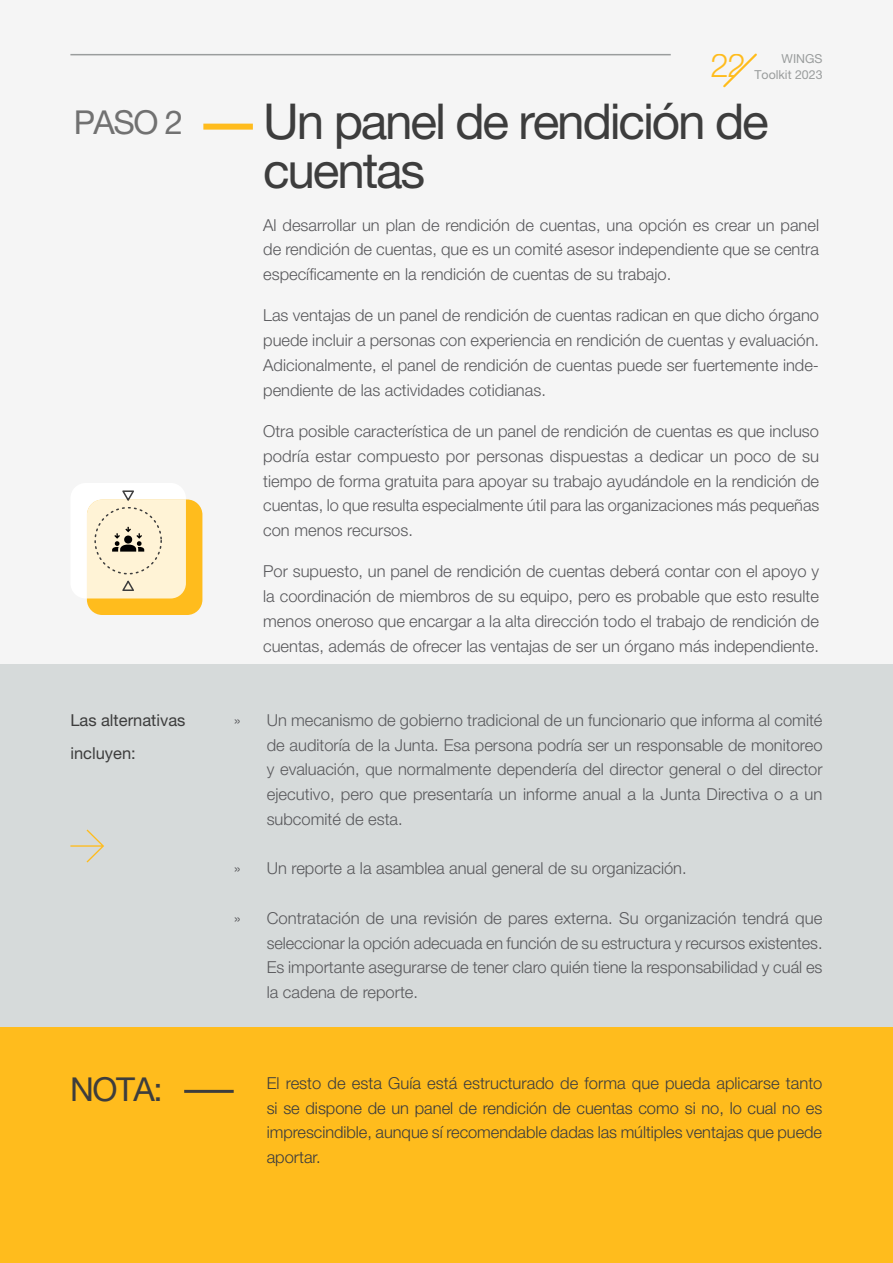
<style>
.page{position:relative;width:893px;height:1263px;background:#f5f5f5}
.page>*{position:absolute;margin:0;border:0;box-sizing:border-box;transform-origin:0 0}
.t1{font:49.5px/49.5px "Helvetica Neue LT Pro";letter-spacing:-.045em;color:#3d3d3d}
.t2{font:33px "Helvetica Neue LT Pro";color:#717171}
.t3{font:33px "Helvetica Neue LT Pro";color:#3d3d3d}
.t4{font:300 33px "Helvetica Neue LT Pro";color:#ffbc1d}
.t5{font:300 16.5px/24.8px "Helvetica Neue LT Pro";color:#59595c;text-align:justify}
.t6{font:300 16.5px/24.8px "Helvetica Neue LT Pro";color:#3d3d3d;text-align:justify}
.t7{font:16.5px/33px "Helvetica Neue LT Pro";color:#3d3d3d}
.t8{font:12.3px/16.5px "Helvetica Neue LT Pro";color:#9a9d9d;text-align:right}
</style>
<div class="page">
<div style="left:0;top:664px;width:893px;height:363px;background:#d6dada"></div>
<div style="left:0;top:1027px;width:893px;height:236px;background:#ffbc1d"></div>
<svg style="left:723px;top:53px;width:34px;height:35px"></svg>
<hr style="left:70px;top:54px;width:601px;height:1px;background:#9a9d9d">
<svg style="left:70px;top:829px;width:34px;height:33px"></svg>
<div style="left:87px;top:499px;width:115px;height:116px;background:#ffbc1d;border-radius:15px"></div>
<svg style="left:87px;top:490px;width:99px;height:108px;background:#f4e9cf"></svg>
<div style="left:203px;top:124px;width:50px;height:6px;background:#ffbc1d"></div>
<hr style="left:184px;top:1090px;width:50px;height:3px;background:#3d3d3d">
<h2 class="t2" style="left:74px;top:103px;width:111px">PASO 2</h2>
<p class="t7" style="left:70px;top:703px;width:117px">Las alternativas incluyen:</p>
<h2 class="t3" style="left:70px;top:1069px;width:94px">NOTA:</h2>
<h2 class="t4" style="left:710px;top:46px;width:37px">22</h2>
<p class="t8" style="left:754px;top:50px;width:70px">WINGS<br>Toolkit 2023</p>
<h1 class="t1" style="left:263px;top:96px;width:507px">Un panel de rendición de cuentas</h1>
<p class="t5" style="left:263px;top:212px;width:557px">Al desarrollar un plan de rendición de cuentas, una opción es crear un panel de rendición de cuentas, que es un comité asesor independiente que se centra específicamente en la rendición de cuentas de su trabajo.</p>
<p class="t5" style="left:263px;top:303px;width:557px">Las ventajas de un panel de rendición de cuentas radican en que dicho órgano puede incluir a personas con experiencia en rendición de cuentas y evaluación.<br>Adicionalmente, el panel de rendición de cuentas puede ser fuertemente inde&shy;pendiente de las actividades cotidianas.</p>
<p class="t5" style="left:263px;top:418px;width:558px">Otra posible característica de un panel de rendición de cuentas es que incluso podría estar compuesto por personas dispuestas a dedicar un poco de su tiempo de forma gratuita para apoyar su trabajo ayudándole en la rendición de cuentas, lo que resulta especialmente útil para las organizaciones más pequeñas con menos recursos.</p>
<p class="t5" style="left:263px;top:559px;width:557px">Por supuesto, un panel de rendición de cuentas deberá contar con el apoyo y la coordinación de miembros de su equipo, pero es probable que esto resulte menos oneroso que encargar a la alta dirección todo el trabajo de rendición de cuentas, además de ofrecer las ventajas de ser un órgano más independiente.</p>
<p class="t5" style="left:267px;top:707px;width:557px;text-indent:-33px">» Un mecanismo de gobierno tradicional de un funcionario que informa al comité de auditoría de la Junta. Esa persona podría ser un responsable de monitoreo y evaluación, que normalmente dependería del director general o del director ejecutivo, pero que presentaría un informe anual a la Junta Directiva o a un subcomité de esta.</p>
<p class="t5" style="left:234px;top:856px;width:455px">» Un reporte a la asamblea anual general de su organización.</p>
<p class="t5" style="left:267px;top:905px;width:557px;text-indent:-33px">» Contratación de una revisión de pares externa. Su organización tendrá que seleccionar la opción adecuada en función de su estructura y recursos existentes.<br>Es importante asegurarse de tener claro quién tiene la responsabilidad y cuál es la cadena de reporte.</p>
<p class="t6" style="left:267px;top:1070px;width:557px">El resto de esta Guía está estructurado de forma que pueda aplicarse tanto si se dispone de un panel de rendición de cuentas como si no, lo cual no es imprescindible, aunque sí recomendable dadas las múltiples ventajas que puede aportar.</p>
</div>
